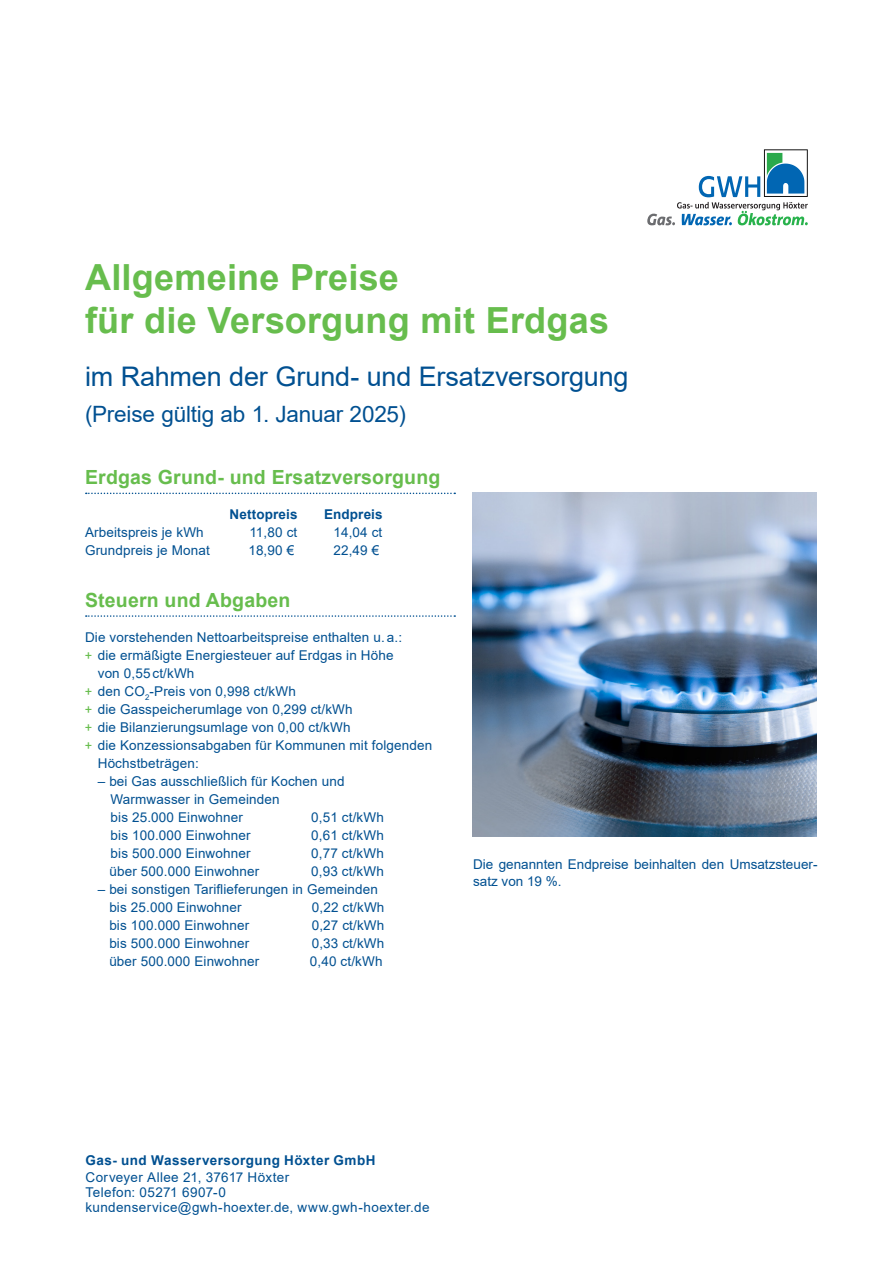
<style>
.page{position:relative;width:893px;height:1263px;background:#fff}
.page>*{position:absolute;margin:0;border:0;box-sizing:border-box;transform-origin:0 0}
._00___B2C-TITEL___Head{font:700 36px/43.2px "Arial";letter-spacing:.005em;color:#67bd4d}
._00___B2C-TITEL___Head-2{font:27px "Arial";letter-spacing:-.005em;color:#015091}
._00___B2C-TITEL___Head-3{font:22.5px "Arial";letter-spacing:-.01em;color:#015091}
._02_Sub-Head___Grau___12pt___57_Cond{font:700 19.5px "Arial";letter-spacing:.01em;color:#67bd4d}
._05_Fußnote{font:13.5px/18px "Arial";letter-spacing:.01em;color:#015091}
._03_Body{font:13.5px/18px "Arial";letter-spacing:.01em;color:#015091}
._05_Fußnote-2{font:13.5px "Arial";letter-spacing:.03em;color:#015091}
._03_Body-2{font:700 13.5px "Arial";letter-spacing:.03em;color:#015091}
._03_Body-3{font:700 13.5px "Arial";letter-spacing:.01em;color:#015091}
.s1{font-family:"Proxima Nova";font-weight:700;color:#67bd4d}
</style>
<div class="page">
<svg style="left:86px;top:493px;width:369px;height:1px"></svg>
<svg style="left:86px;top:615px;width:369px;height:2px"></svg>
<img style="left:472px;top:492px;width:344px;height:345px">
<svg style="left:647px;top:149px;width:161px;height:76px"></svg>
<p class="_00___B2C-TITEL___Head" style="left:85px;top:256px;width:526px">Allgemeine Preise<br>für die Versorgung mit Erdgas</p>
<p class="_00___B2C-TITEL___Head-2" style="left:85px;top:358px;width:545px">im Rahmen der Grund- und Ersatzversorgung</p>
<p class="_00___B2C-TITEL___Head-3" style="left:85px;top:399px;width:322px">(Preise gültig ab 1. Januar 2025)</p>
<p class="_02_Sub-Head___Grau___12pt___57_Cond" style="left:85px;top:463px;width:357px">Erdgas Grund- und Ersatzversorgung</p>
<p class="_03_Body-3" style="left:230px;top:505px;width:69px">Nettopreis</p>
<p class="_03_Body-3" style="left:324px;top:505px;width:60px">Endpreis</p>
<p class="_03_Body" style="left:85px;top:523px;width:120px">Arbeitspreis je kWh</p>
<p class="_03_Body" style="left:249px;top:523px;width:49px">11,80 ct</p>
<p class="_03_Body" style="left:333px;top:523px;width:50px">14,04 ct</p>
<p class="_03_Body" style="left:85px;top:541px;width:126px">Grundpreis je Monat</p>
<p class="_03_Body" style="left:248px;top:541px;width:47px">18,90 €</p>
<p class="_03_Body" style="left:333px;top:541px;width:47px">22,49 €</p>
<p class="_02_Sub-Head___Grau___12pt___57_Cond" style="left:85px;top:586px;width:207px">Steuern und Abgaben</p>
<p class="_03_Body" style="left:85px;top:628px;width:319px">Die vorstehenden Nettoarbeitspreise enthalten u. a.:</p>
<p class="_05_Fußnote" style="left:98px;top:646px;width:297px;text-indent:-13px"><span class="s1">+</span> die ermäßigte Energiesteuer auf Erdgas in Höhe von 0,55 ct/kWh</p>
<p class="_05_Fußnote" style="left:85px;top:682px;width:212px"><span class="s1">+</span> den CO<sub>2</sub>-Preis von 0,998 ct/kWh</p>
<p class="_05_Fußnote" style="left:85px;top:700px;width:269px"><span class="s1">+</span> die Gasspeicherumlage von 0,299 ct/kWh</p>
<p class="_05_Fußnote" style="left:85px;top:718px;width:267px"><span class="s1">+</span> die Bilanzierungsumlage von 0,00 ct/kWh</p>
<p class="_05_Fußnote" style="left:98px;top:736px;width:336px;text-indent:-13px"><span class="s1">+</span> die Konzessionsabgaben für Kommunen mit folgenden<br>Höchstbeträgen:</p>
<p class="_05_Fußnote" style="left:111px;top:772px;width:235px;text-indent:-13px">– bei Gas ausschließlich für Kochen und<br>Warmwasser in Gemeinden<br>bis 25.000 Einwohner</p>
<p class="_05_Fußnote" style="left:311px;top:808px;width:74px">0,51 ct/kWh</p>
<p class="_05_Fußnote" style="left:111px;top:826px;width:142px">bis 100.000 Einwohner</p>
<p class="_05_Fußnote" style="left:311px;top:826px;width:74px">0,61 ct/kWh</p>
<p class="_05_Fußnote" style="left:111px;top:844px;width:142px">bis 500.000 Einwohner</p>
<p class="_05_Fußnote" style="left:311px;top:844px;width:74px">0,77 ct/kWh</p>
<p class="_05_Fußnote" style="left:109px;top:862px;width:151px">über 500.000 Einwohner</p>
<p class="_05_Fußnote" style="left:311px;top:862px;width:74px">0,93 ct/kWh</p>
<p class="_03_Body" style="left:109px;top:880px;width:270px;text-indent:-12px">– bei sonstigen Tariflieferungen in Gemeinden bis 25.000 Einwohner</p>
<p class="_03_Body" style="left:312px;top:898px;width:74px">0,22 ct/kWh</p>
<p class="_03_Body" style="left:109px;top:916px;width:142px">bis 100.000 Einwohner</p>
<p class="_03_Body" style="left:312px;top:916px;width:74px">0,27 ct/kWh</p>
<p class="_03_Body" style="left:109px;top:934px;width:142px">bis 500.000 Einwohner</p>
<p class="_03_Body" style="left:312px;top:934px;width:74px">0,33 ct/kWh</p>
<p class="_03_Body" style="left:109px;top:952px;width:151px">über 500.000 Einwohner</p>
<p class="_03_Body" style="left:310px;top:952px;width:74px">0,40 ct/kWh</p>
<p class="_05_Fußnote" style="left:473px;top:856px;width:346px;line-height:16.5px">Die genannten Endpreise beinhalten den Umsatzsteuer&shy;satz von 19 %.</p>
<p class="_03_Body-2" style="left:85px;top:1150px;width:292px">Gas- und Wasserversorgung Höxter GmbH</p>
<p class="_05_Fußnote" style="left:85px;top:1168px;width:205px">Corveyer Allee 21, 37617 Höxter</p>
<p class="_05_Fußnote" style="left:85px;top:1183px;width:142px">Telefon: 05271 6907-0</p>
<p class="_05_Fußnote-2" style="left:85px;top:1198px;width:346px">kundenservice@gwh-hoexter.de, www.gwh-hoexter.de</p>
</div>
